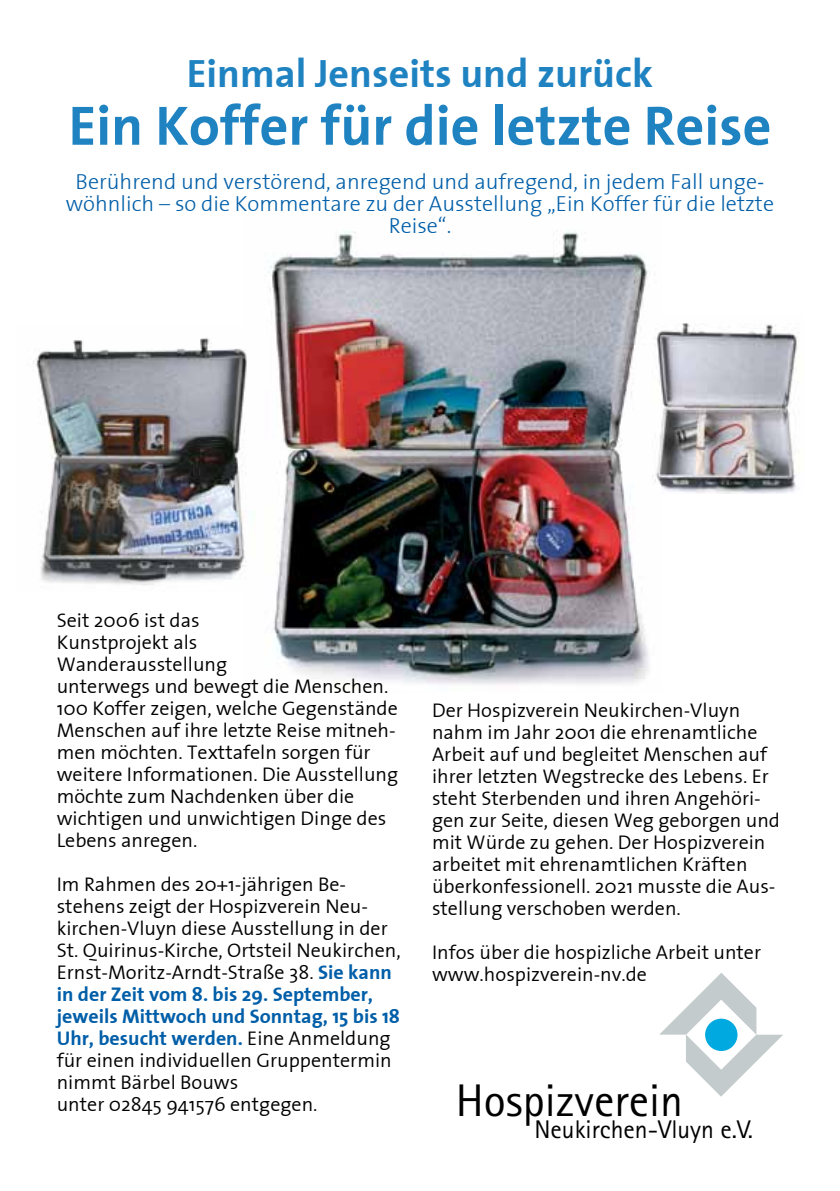
<style>
.page{position:relative;width:840px;height:1191px;background:#fff}
.page>*{position:absolute;margin:0;border:0;box-sizing:border-box;transform-origin:0 0}
.t1{font:700 56px "The Sans";color:#1f82c1}
.t2{font:45.8px "Rotis Sans Serif";color:#000}
.t3{font:700 40px "The Sans";color:#1f82c1}
.t4{font:25.6px "Rotis Sans Serif";color:#000}
.t5{font:300 22px/22px "The Sans";color:#005ea8;text-align:center}
.t6{font:300 20px/22px "The Sans";color:#000}
.s1{font-weight:700;color:#005ea8}
</style>
<div class="page">
<img style="left:268px;top:231px;width:381px;height:454px">
<img style="left:33px;top:337px;width:214px;height:248px">
<img style="left:652px;top:323px;width:147px;height:170px">
<svg style="left:659px;top:973px;width:123px;height:123px"></svg>
<div style="left:705px;top:1019px;width:31px;height:31px;background:#00aae1;border-radius:50%"></div>
<div style="left:704px;top:1018px;width:33px;height:33px;border:2px solid #00aae1;border-radius:50%"></div>
<h3 class="t3" style="left:187px;top:40px;width:467px">Einmal Jenseits und zurück</h3>
<h1 class="t1" style="left:69px;top:79px;width:704px">Ein Koffer für die letzte Reise</h1>
<p class="t5" style="left:66px;top:170px;width:709px">Berührend und verstörend, anregend und aufregend, in jedem Fall unge&shy;wöhnlich – so die Kommentare zu der Ausstellung „Ein Koffer für die letzte<br>Reise“.</p>
<p class="t6" style="left:57px;top:608px;width:343px">Seit 2006 ist das<br>Kunstprojekt als<br>Wanderausstellung<br>unterwegs und bewegt die Menschen.<br>100 Koffer zeigen, welche Gegenstände<br>Menschen auf ihre letzte Reise mitneh&shy;men möchten. Texttafeln sorgen für weitere Informationen. Die Ausstellung möchte zum Nachdenken über die wichtigen und unwichtigen Dinge des<br>Lebens anregen.</p>
<p class="t6" style="left:57px;top:872px;width:345px">Im Rahmen des 20+1-jährigen Be&shy;stehens zeigt der Hospizverein Neu&shy;kirchen-Vluyn diese Ausstellung in der St. Quirinus-Kirche, Ortsteil Neukirchen, Ernst-Moritz-Arndt-Straße 38. <span class="s1">Sie kann in der Zeit vom 8. bis 29. September, jeweils Mittwoch und Sonntag, 15 bis 18<br>Uhr, besucht werden.</span> Eine Anmeldung für einen individuellen Gruppentermin nimmt Bärbel Bouws<br>unter 02845 941576 entgegen.</p>
<p class="t6" style="left:432px;top:698px;width:349px">Der Hospizverein Neukirchen-Vluyn nahm im Jahr 2001 die ehrenamtliche Arbeit auf und begleitet Menschen auf ihrer letzten Wegstrecke des Lebens. Er steht Sterbenden und ihren Angehöri&shy;gen zur Seite, diesen Weg geborgen und mit Würde zu gehen. Der Hospizverein arbeitet mit ehrenamtlichen Kräften überkonfessionell. 2021 musste die Aus&shy;stellung verschoben werden.</p>
<p class="t6" style="left:432px;top:940px;width:330px">Infos über die hospizliche Arbeit unter www.hospizverein-nv.de</p>
<h2 class="t2" style="left:455px;top:1073px;width:228px">Hospizverein</h2>
<p class="t4" style="left:534px;top:1114px;width:220px">Neukirchen-Vluyn e.V.</p>
</div>
